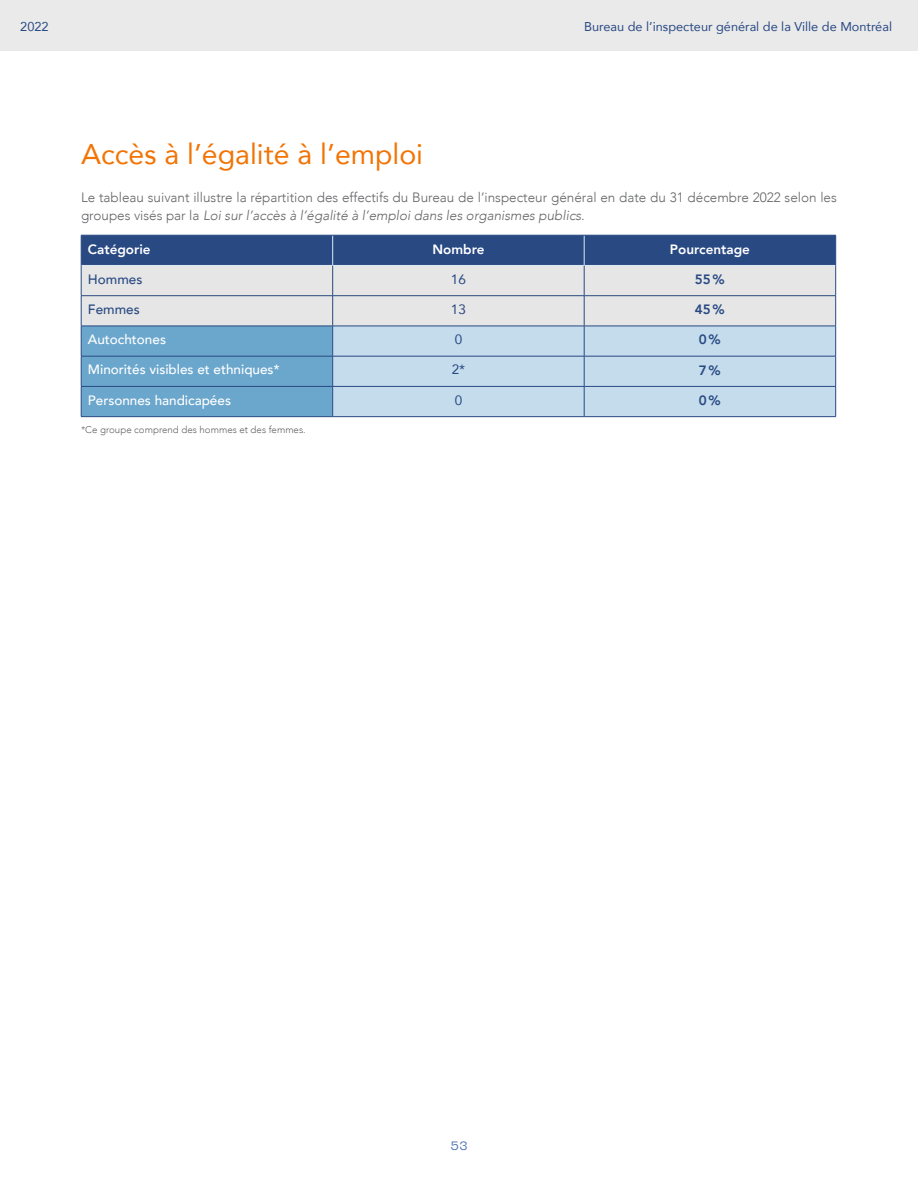
<style>
.page{position:relative;width:918px;height:1188px;background:#fff}
.page>*{position:absolute;margin:0;border:0;box-sizing:border-box;transform-origin:0 0}
.t1{font:28.5px "Avenir";color:#f27405}
.t2{font:300 13.5px/18px "Avenir";color:#636466}
.t3{font:500 13.5px "Avenir";color:#fff}
.t4{font:800 13.5px "Avenir";color:#fff}
.t5{font:500 13.5px "Avenir";color:#294983}
.t6{font:800 13.5px "Avenir";color:#294983}
.t7{font:13.5px "Avenir";color:#294983}
.t8{font:12.75px "Avenir";color:#294983}
.t9{font:12px "Neue Machina";color:#466baa}
.t10{font:300 9.75px "Avenir";color:#636466}
.s1{font-style:italic}
</style>
<div class="page">
<div style="left:0;top:0;width:918px;height:50px;background:#eaeaea"></div>
<div style="left:82px;top:236px;width:753px;height:29px;background:#294983"></div>
<div style="left:82px;top:266px;width:753px;height:60px;background:#e5e6e5"></div>
<div style="left:333px;top:327px;width:502px;height:89px;background:#c4dceb"></div>
<hr style="left:332px;top:235px;width:1px;height:30px;background:#dae9f2">
<hr style="left:584px;top:235px;width:1px;height:30px;background:#dae9f2">
<hr style="left:81px;top:265px;width:252px;height:1px;background:#dae9f2">
<hr style="left:333px;top:265px;width:251px;height:1px;background:#dae9f2">
<hr style="left:584px;top:265px;width:252px;height:1px;background:#dae9f2">
<hr style="left:81px;top:235px;width:252px;height:1px;background:#294983">
<hr style="left:81px;top:235px;width:1px;height:30px;background:#294983">
<hr style="left:333px;top:235px;width:251px;height:1px;background:#294983">
<hr style="left:584px;top:235px;width:252px;height:1px;background:#294983">
<hr style="left:835px;top:235px;width:1px;height:30px;background:#294983">
<hr style="left:81px;top:265px;width:1px;height:31px;background:#294983">
<hr style="left:835px;top:265px;width:1px;height:31px;background:#294983">
<hr style="left:81px;top:296px;width:1px;height:30px;background:#294983">
<hr style="left:835px;top:296px;width:1px;height:30px;background:#294983">
<hr style="left:332px;top:266px;width:1px;height:30px;background:#294983">
<hr style="left:584px;top:266px;width:1px;height:30px;background:#294983">
<hr style="left:81px;top:295px;width:252px;height:1px;background:#294983">
<hr style="left:333px;top:295px;width:251px;height:1px;background:#294983">
<hr style="left:332px;top:296px;width:1px;height:30px;background:#294983">
<hr style="left:584px;top:295px;width:252px;height:1px;background:#294983">
<hr style="left:584px;top:296px;width:1px;height:30px;background:#294983">
<hr style="left:333px;top:326px;width:251px;height:1px;background:#294983">
<hr style="left:584px;top:326px;width:252px;height:1px;background:#294983">
<hr style="left:584px;top:326px;width:1px;height:30px;background:#294983">
<hr style="left:835px;top:326px;width:1px;height:30px;background:#294983">
<hr style="left:333px;top:356px;width:251px;height:1px;background:#294983">
<hr style="left:584px;top:356px;width:252px;height:1px;background:#294983">
<hr style="left:584px;top:356px;width:1px;height:30px;background:#294983">
<hr style="left:835px;top:356px;width:1px;height:30px;background:#294983">
<hr style="left:333px;top:386px;width:251px;height:1px;background:#294983">
<svg style="left:81px;top:326px;width:252px;height:91px;background:#68a3c8"></svg>
<hr style="left:333px;top:416px;width:251px;height:1px;background:#294983">
<hr style="left:584px;top:386px;width:252px;height:1px;background:#294983">
<svg style="left:584px;top:387px;width:1px;height:29px"></svg>
<svg style="left:835px;top:387px;width:1px;height:29px"></svg>
<hr style="left:584px;top:416px;width:252px;height:1px;background:#294983">
<p class="t8" style="left:20px;top:17px;width:30px">2022</p>
<p class="t8" style="left:584px;top:17px;width:310px">Bureau de l’inspecteur général de la Ville de Montréal</p>
<h1 class="t1" style="left:81px;top:131px;width:344px">Accès à l’égalité à l’emploi</h1>
<p class="t2" style="left:81px;top:188px;width:757px">Le tableau suivant illustre la répartition des effectifs du Bureau de l’inspecteur général en date du 31 décembre 2022 selon les groupes visés par la <span class="s1">Loi sur l’accès à l’égalité à l’emploi dans les organismes publics.</span></p>
<p class="t4" style="left:88px;top:238px;width:64px">Catégorie</p>
<p class="t4" style="left:432px;top:238px;width:53px">Nombre</p>
<p class="t4" style="left:670px;top:238px;width:82px">Pourcentage</p>
<p class="t5" style="left:88px;top:267px;width:56px">Hommes</p>
<p class="t7" style="left:451px;top:268px;width:17px">16</p>
<p class="t6" style="left:695px;top:269px;width:31px">55%</p>
<p class="t5" style="left:88px;top:298px;width:53px">Femmes</p>
<p class="t7" style="left:451px;top:298px;width:17px">13</p>
<p class="t6" style="left:695px;top:299px;width:31px">45%</p>
<p class="t3" style="left:88px;top:328px;width:80px">Autochtones</p>
<p class="t7" style="left:455px;top:329px;width:9px">0</p>
<p class="t6" style="left:699px;top:329px;width:23px">0%</p>
<p class="t3" style="left:88px;top:358px;width:193px">Minorités visibles et ethniques*</p>
<p class="t7" style="left:452px;top:359px;width:15px">2*</p>
<p class="t6" style="left:699px;top:359px;width:23px">7%</p>
<p class="t3" style="left:88px;top:388px;width:145px">Personnes handicapées</p>
<p class="t7" style="left:455px;top:389px;width:9px">0</p>
<p class="t6" style="left:699px;top:390px;width:23px">0%</p>
<p class="t10" style="left:81px;top:424px;width:226px">*Ce groupe comprend des hommes et des femmes.</p>
<p class="t9" style="left:450px;top:1139px;width:19px">53</p>
</div>
